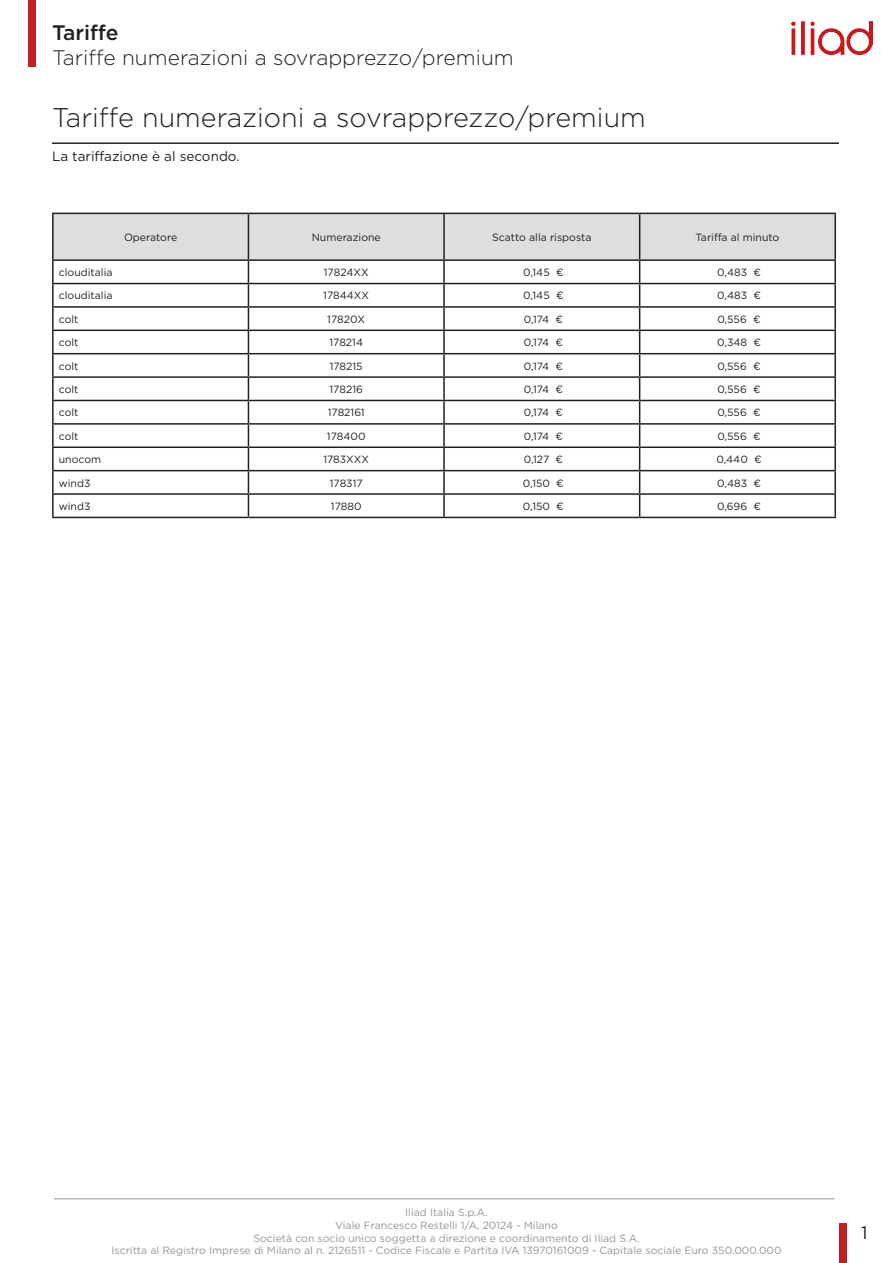
<style>
.page{position:relative;width:893px;height:1263px;background:#fff}
.page>*{position:absolute;margin:0;border:0;box-sizing:border-box;transform-origin:0 0}
.t1{font:300 27px "Gotham";color:#231f20}
.t2{font:300 21px "Gotham";color:#231f20}
.t3{font:500 21px "Gotham";color:#231f20}
.t4{font:18px "Gotham";color:#231f20}
.t5{font:13.5px "Gotham";color:#231f20}
.t6{font:10.5px "Gotham";color:#231f20}
.t7{font:10.5px/12.6px "Gotham";color:#939598;text-align:center}
</style>
<div class="page">
<img style="left:792px;top:21px;width:80px;height:34px">
<div style="left:28px;top:0;width:8px;height:67px;background:#c12025"></div>
<div style="left:839px;top:1224px;width:7px;height:39px;background:#c12025"></div>
<hr style="left:54px;top:1198px;width:780px;height:1px;background:#939598">
<hr style="left:52px;top:213px;width:196px;height:1px;background:#231f20">
<hr style="left:52px;top:214px;width:2px;height:45px;background:#231f20">
<hr style="left:640px;top:213px;width:196px;height:1px;background:#231f20">
<hr style="left:834px;top:214px;width:2px;height:45px;background:#231f20">
<hr style="left:52px;top:259px;width:196px;height:2px;background:#231f20">
<hr style="left:52px;top:261px;width:2px;height:22px;background:#231f20">
<hr style="left:640px;top:259px;width:196px;height:2px;background:#231f20">
<hr style="left:834px;top:261px;width:2px;height:22px;background:#231f20">
<hr style="left:52px;top:283px;width:196px;height:1px;background:#231f20">
<hr style="left:52px;top:284px;width:2px;height:22px;background:#231f20">
<hr style="left:640px;top:283px;width:196px;height:1px;background:#231f20">
<hr style="left:834px;top:284px;width:2px;height:22px;background:#231f20">
<hr style="left:52px;top:306px;width:196px;height:2px;background:#231f20">
<hr style="left:52px;top:308px;width:2px;height:22px;background:#231f20">
<hr style="left:640px;top:306px;width:196px;height:2px;background:#231f20">
<hr style="left:834px;top:308px;width:2px;height:22px;background:#231f20">
<hr style="left:52px;top:330px;width:196px;height:1px;background:#231f20">
<hr style="left:52px;top:331px;width:2px;height:22px;background:#231f20">
<hr style="left:640px;top:330px;width:196px;height:1px;background:#231f20">
<hr style="left:834px;top:331px;width:2px;height:22px;background:#231f20">
<hr style="left:52px;top:353px;width:196px;height:1px;background:#231f20">
<hr style="left:52px;top:354px;width:2px;height:22px;background:#231f20">
<hr style="left:640px;top:353px;width:196px;height:1px;background:#231f20">
<hr style="left:834px;top:354px;width:2px;height:22px;background:#231f20">
<hr style="left:52px;top:376px;width:196px;height:2px;background:#231f20">
<hr style="left:52px;top:378px;width:2px;height:22px;background:#231f20">
<hr style="left:640px;top:376px;width:196px;height:2px;background:#231f20">
<hr style="left:834px;top:378px;width:2px;height:22px;background:#231f20">
<hr style="left:52px;top:400px;width:196px;height:1px;background:#231f20">
<hr style="left:52px;top:401px;width:2px;height:22px;background:#231f20">
<hr style="left:640px;top:400px;width:196px;height:1px;background:#231f20">
<hr style="left:834px;top:401px;width:2px;height:22px;background:#231f20">
<hr style="left:52px;top:423px;width:196px;height:2px;background:#231f20">
<hr style="left:52px;top:425px;width:2px;height:21px;background:#231f20">
<hr style="left:640px;top:423px;width:196px;height:2px;background:#231f20">
<hr style="left:834px;top:425px;width:2px;height:21px;background:#231f20">
<hr style="left:52px;top:446px;width:196px;height:2px;background:#231f20">
<hr style="left:52px;top:448px;width:2px;height:22px;background:#231f20">
<hr style="left:640px;top:446px;width:196px;height:2px;background:#231f20">
<hr style="left:834px;top:448px;width:2px;height:22px;background:#231f20">
<hr style="left:52px;top:470px;width:196px;height:1px;background:#231f20">
<hr style="left:52px;top:471px;width:2px;height:22px;background:#231f20">
<hr style="left:640px;top:470px;width:196px;height:1px;background:#231f20">
<hr style="left:834px;top:471px;width:2px;height:22px;background:#231f20">
<hr style="left:52px;top:493px;width:196px;height:2px;background:#231f20">
<hr style="left:52px;top:495px;width:2px;height:22px;background:#231f20">
<hr style="left:640px;top:493px;width:196px;height:2px;background:#231f20">
<svg style="left:53px;top:213px;width:782px;height:304px"></svg>
<hr style="left:834px;top:495px;width:2px;height:22px;background:#231f20">
<hr style="left:52px;top:517px;width:196px;height:1px;background:#231f20">
<hr style="left:248px;top:517px;width:196px;height:1px;background:#231f20">
<hr style="left:444px;top:517px;width:196px;height:1px;background:#231f20">
<hr style="left:640px;top:517px;width:196px;height:1px;background:#231f20">
<hr style="left:52px;top:142px;width:787px;height:2px;background:#231f20">
<p class="t3" style="left:52px;top:19px;width:68px">Tariffe</p>
<p class="t2" style="left:52px;top:45px;width:463px">Tariffe numerazioni a sovrapprezzo/premium</p>
<p class="t1" style="left:52px;top:100px;width:595px">Tariffe numerazioni a sovrapprezzo/premium</p>
<p class="t5" style="left:52px;top:147px;width:189px">La tariffazione è al secondo.</p>
<p class="t6" style="left:124px;top:230px;width:55px">Operatore</p>
<p class="t6" style="left:312px;top:230px;width:71px">Numerazione</p>
<p class="t6" style="left:492px;top:230px;width:101px">Scatto alla risposta</p>
<p class="t6" style="left:695px;top:230px;width:85px">Tariffa al minuto</p>
<p class="t6" style="left:59px;top:266px;width:55px">clouditalia</p>
<p class="t6" style="left:324px;top:266px;width:46px">17824XX</p>
<p class="t6" style="left:523px;top:266px;width:42px">0,145 €</p>
<p class="t6" style="left:717px;top:266px;width:45px">0,483 €</p>
<p class="t6" style="left:59px;top:289px;width:55px">clouditalia</p>
<p class="t6" style="left:323px;top:289px;width:47px">17844XX</p>
<p class="t6" style="left:523px;top:289px;width:42px">0,145 €</p>
<p class="t6" style="left:717px;top:289px;width:45px">0,483 €</p>
<p class="t6" style="left:59px;top:312px;width:21px">colt</p>
<p class="t6" style="left:327px;top:312px;width:39px">17820X</p>
<p class="t6" style="left:524px;top:312px;width:41px">0,174 €</p>
<p class="t6" style="left:717px;top:312px;width:45px">0,556 €</p>
<p class="t6" style="left:59px;top:336px;width:21px">colt</p>
<p class="t6" style="left:329px;top:336px;width:35px">178214</p>
<p class="t6" style="left:524px;top:336px;width:41px">0,174 €</p>
<p class="t6" style="left:717px;top:336px;width:45px">0,348 €</p>
<p class="t6" style="left:59px;top:359px;width:21px">colt</p>
<p class="t6" style="left:330px;top:359px;width:35px">178215</p>
<p class="t6" style="left:524px;top:359px;width:41px">0,174 €</p>
<p class="t6" style="left:717px;top:359px;width:45px">0,556 €</p>
<p class="t6" style="left:59px;top:383px;width:21px">colt</p>
<p class="t6" style="left:330px;top:383px;width:35px">178216</p>
<p class="t6" style="left:524px;top:383px;width:41px">0,174 €</p>
<p class="t6" style="left:717px;top:383px;width:45px">0,556 €</p>
<p class="t6" style="left:59px;top:406px;width:21px">colt</p>
<p class="t6" style="left:328px;top:406px;width:38px">1782161</p>
<p class="t6" style="left:524px;top:406px;width:41px">0,174 €</p>
<p class="t6" style="left:717px;top:406px;width:45px">0,556 €</p>
<p class="t6" style="left:59px;top:429px;width:21px">colt</p>
<p class="t6" style="left:327px;top:429px;width:40px">178400</p>
<p class="t6" style="left:524px;top:429px;width:41px">0,174 €</p>
<p class="t6" style="left:717px;top:429px;width:45px">0,556 €</p>
<p class="t6" style="left:59px;top:453px;width:44px">unocom</p>
<p class="t6" style="left:323px;top:453px;width:47px">1783XXX</p>
<p class="t6" style="left:524px;top:453px;width:41px">0,127 €</p>
<p class="t6" style="left:716px;top:453px;width:47px">0,440 €</p>
<p class="t6" style="left:59px;top:476px;width:33px">wind3</p>
<p class="t6" style="left:330px;top:476px;width:34px">178317</p>
<p class="t6" style="left:523px;top:476px;width:42px">0,150 €</p>
<p class="t6" style="left:717px;top:476px;width:45px">0,483 €</p>
<p class="t6" style="left:59px;top:499px;width:33px">wind3</p>
<p class="t6" style="left:331px;top:499px;width:32px">17880</p>
<p class="t6" style="left:523px;top:499px;width:42px">0,150 €</p>
<p class="t6" style="left:717px;top:499px;width:46px">0,696 €</p>
<p class="t7" style="left:111px;top:1206px;width:672px">Iliad Italia S.p.A.<br>Viale Francesco Restelli 1/A, 20124 - Milano<br>Società con socio unico soggetta a direzione e coordinamento di Iliad S.A.<br>Iscritta al Registro Imprese di Milano al n. 2126511 - Codice Fiscale e Partita IVA 13970161009 - Capitale sociale Euro 350.000.000</p>
<p class="t4" style="left:861px;top:1221px;width:8px">1</p>
</div>
